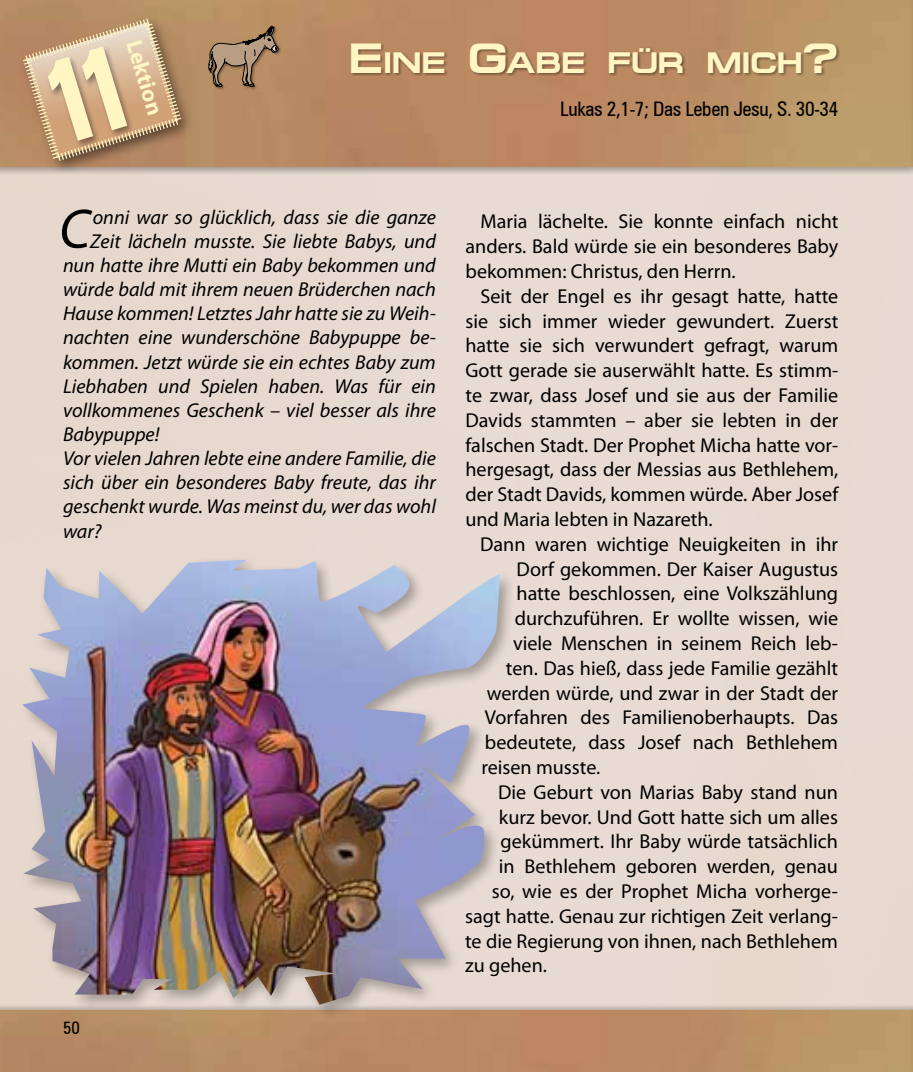
<style>
.page{position:relative;width:913px;height:1072px;background:#fff}
.page>*{position:absolute;margin:0;border:0;box-sizing:border-box;transform-origin:0 0}
.t1{font:italic 56px "Myriad Pro";color:#000}
.t2{font:700 29.4px "Micado";letter-spacing:-.01em;color:#fff6c4}
.t3{font:700 22.75px "Myriad Pro";color:#fff6c4}
.t4{font:20.12px/24.8px "Myriad Pro";color:#000;text-align:justify}
.t5{font:italic 20.12px "Myriad Pro";color:#000}
.t6{font:condensed 20.12px "Zurich BT";letter-spacing:-.02em;color:#000}
.t7{font:condensed 17.5px "Zurich BT";color:#000}
.s1{font-size:42px}
</style>
<div class="page">
<div style="left:0;top:0;width:913px;height:174px;background:#000;opacity:.3"></div>
<img style="left:0;top:0;width:910px;height:167px">
<hr style="left:910px;top:0;width:3px;height:174px;background:#ba9868">
<div style="left:0;top:1002px;width:913px;height:69px;background:#000;opacity:.3"></div>
<img style="left:0;top:1010px;width:910px;height:61px">
<hr style="left:910px;top:1002px;width:3px;height:69px;background:#000;opacity:.3">
<div style="left:208px;top:25px;width:73px;height:65px;background:#000;opacity:.4"></div>
<svg style="left:209px;top:26px;width:69px;height:61px"></svg>
<div style="left:17px;top:13px;width:177px;height:161px;background:#000;opacity:.5"></div>
<div style="left:350px;top:42px;width:489px;height:34px;background:#000;opacity:.4"></div>
<div style="left:16px;top:553px;width:497px;height:465px;background:#000;opacity:.3"></div>
<img style="left:22px;top:560px;width:478px;height:444px">
<svg style="left:22px;top:17px;width:161px;height:145px"></svg>
<p class="t3" style="left:148px;top:36px;width:79px;rotate:73deg">Lektion</p>
<h2 class="t2" style="left:348px;top:46px;width:491px"><span class="s1">E</span>INE <span class="s1">G</span>ABE FÜR MICH<span class="s1">?</span></h2>
<p class="t6" style="left:560px;top:96px;width:280px">Lukas 2,1-7; Das Leben Jesu, S. 30-34</p>
<h1 class="t1" style="left:59px;top:194px;width:33px">C</h1>
<p class="t5" style="left:93px;top:204px;width:345px">onni war so glücklich, dass sie die ganze</p>
<p class="t5" style="left:90px;top:228px;width:347px">Zeit lächeln musste. Sie liebte Babys, und</p>
<p class="t5" style="left:63px;top:253px;width:374px">nun hatte ihre Mutti ein Baby bekommen und</p>
<p class="t5" style="left:63px;top:277px;width:374px">würde bald mit ihrem neuen Brüderchen nach</p>
<p class="t5" style="left:63px;top:301px;width:374px">Hause kommen! Letztes Jahr hatte sie zu Weih-</p>
<p class="t5" style="left:63px;top:325px;width:374px">nachten eine wunderschöne Babypuppe be-</p>
<p class="t5" style="left:63px;top:349px;width:374px">kommen. Jetzt würde sie ein echtes Baby zum</p>
<p class="t5" style="left:63px;top:373px;width:374px">Liebhaben und Spielen haben. Was für ein</p>
<p class="t5" style="left:63px;top:397px;width:374px">vollkommenes Geschenk – viel besser als ihre</p>
<p class="t5" style="left:63px;top:422px;width:98px">Babypuppe!</p>
<p class="t5" style="left:63px;top:446px;width:374px">Vor vielen Jahren lebte eine andere Familie, die</p>
<p class="t5" style="left:63px;top:470px;width:374px">sich über ein besonderes Baby freute, das ihr</p>
<p class="t5" style="left:63px;top:494px;width:374px">geschenkt wurde. Was meinst du, wer das wohl</p>
<p class="t5" style="left:63px;top:518px;width:40px">war?</p>
<p class="t7" style="left:63px;top:1017px;width:18px">50</p>
<p class="t4" style="left:465px;top:209px;width:374px;text-indent:15px">Maria lächelte. Sie konnte einfach nicht anders. Bald würde sie ein besonderes Baby bekommen: Christus, den Herrn.</p>
<p class="t4" style="left:465px;top:283px;width:374px;text-indent:15px">Seit der Engel es ihr gesagt hatte, hatte sie sich immer wieder gewundert. Zuerst hatte sie sich verwundert gefragt, warum Gott gerade sie auserwählt hatte. Es stimm&shy;te zwar, dass Josef und sie aus der Familie Davids stammten – aber sie lebten in der falschen Stadt. Der Prophet Micha hatte vor&shy;hergesagt, dass der Messias aus Bethlehem, der Stadt Davids, kommen würde. Aber Josef und Maria lebten in Nazareth.</p>
<p class="t4" style="left:480px;top:531px;width:359px">Dann waren wichtige Neuigkeiten in ihr</p>
<p class="t4" style="left:516px;top:556px;width:323px">Dorf gekommen. Der Kaiser Augustus</p>
<p class="t4" style="left:516px;top:581px;width:323px">hatte beschlossen, eine Volkszählung</p>
<p class="t4" style="left:515px;top:605px;width:325px">durchzuführen. Er wollte wissen, wie</p>
<p class="t4" style="left:513px;top:630px;width:327px">viele Menschen in seinem Reich leb-</p>
<p class="t4" style="left:506px;top:655px;width:334px">ten. Das hieß, dass jede Familie gezählt</p>
<p class="t4" style="left:487px;top:680px;width:353px">werden würde, und zwar in der Stadt der</p>
<p class="t4" style="left:485px;top:705px;width:355px">Vorfahren des Familienoberhaupts. Das</p>
<p class="t4" style="left:485px;top:729px;width:355px">bedeutete, dass Josef nach Bethlehem</p>
<p class="t4" style="left:481px;top:754px;width:121px">reisen musste.</p>
<p class="t4" style="left:498px;top:779px;width:341px">Die Geburt von Marias Baby stand nun</p>
<p class="t4" style="left:499px;top:804px;width:341px">kurz bevor. Und Gott hatte sich um alles</p>
<p class="t4" style="left:500px;top:829px;width:339px">gekümmert. Ihr Baby würde tatsächlich</p>
<p class="t4" style="left:499px;top:853px;width:341px">in Bethlehem geboren werden, genau</p>
<p class="t4" style="left:492px;top:878px;width:348px">so, wie es der Prophet Micha vorherge-</p>
<p class="t4" style="left:465px;top:903px;width:374px">sagt hatte. Genau zur richtigen Zeit verlang-</p>
<p class="t4" style="left:465px;top:928px;width:374px">te die Regierung von ihnen, nach Bethlehem</p>
<p class="t4" style="left:465px;top:953px;width:83px">zu gehen.</p>
</div>
